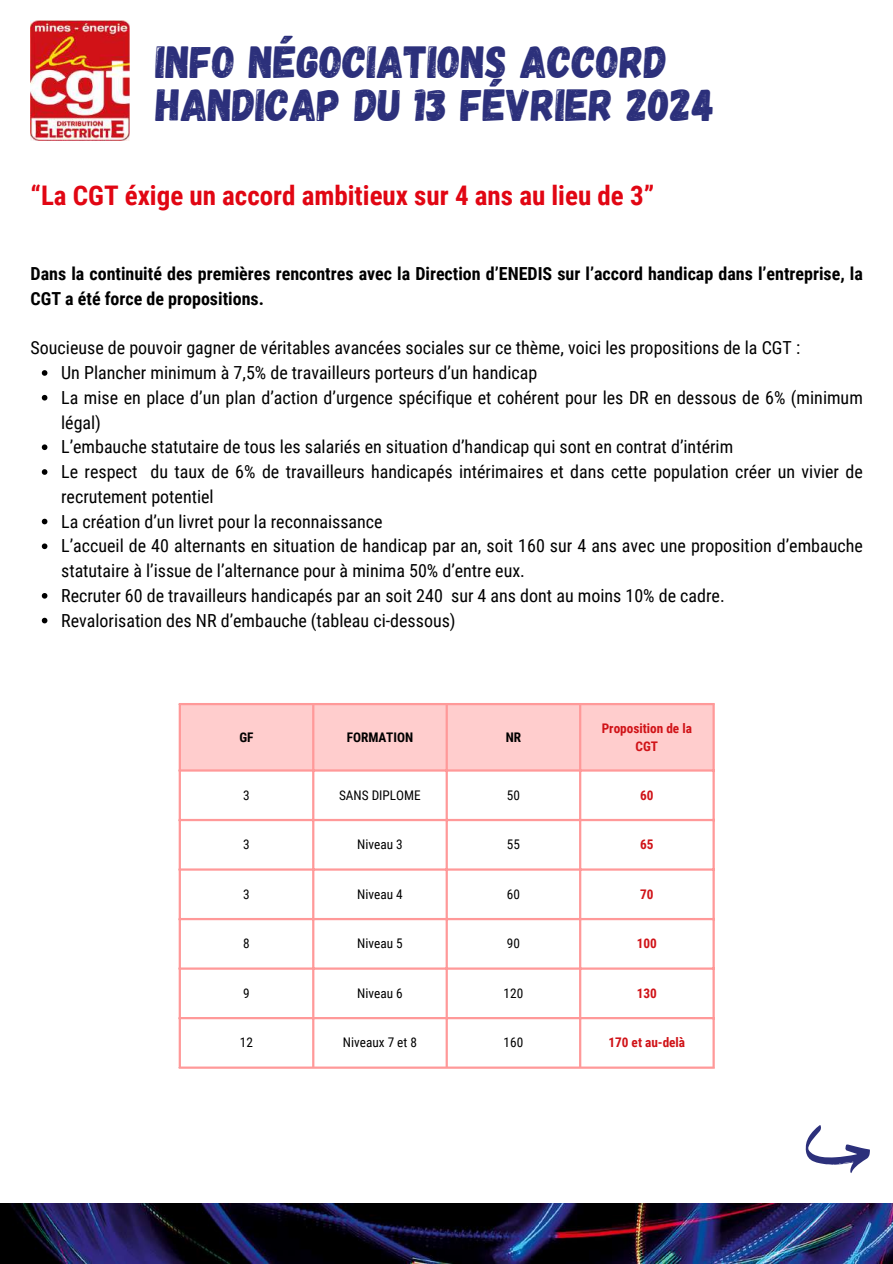
<style>
.page{position:relative;width:893px;height:1264px;background:#fff}
.page>*{position:absolute;margin:0;border:0;box-sizing:border-box;transform-origin:0 0}
.t1{font:45px/42.8px "Gagalin";color:#2c307b}
.t2{font:700 27px "Roboto Condensed";color:#e10613}
.t3{font:18px/24.8px "Roboto Condensed";color:#000}
.t4{font:700 18px/24.8px "Roboto Condensed";color:#000}
.t5{font:13.2px "Roboto Condensed";color:#000}
.t6{font:700 13.2px/17.7px "Roboto Condensed";color:#d01318;text-align:center}
.t7{font:700 13.2px "Roboto Condensed";color:#000}
</style>
<div class="page">
<img style="left:1px;top:1203px;width:891px;height:60px">
<img style="left:31px;top:20px;width:99px;height:120px">
<div style="left:181px;top:705px;width:531px;height:64px;background:#ffcdcd"></div>
<hr style="left:179px;top:705px;width:2px;height:361px;background:#f99">
<hr style="left:312px;top:705px;width:2px;height:361px;background:#f99">
<hr style="left:445px;top:705px;width:3px;height:361px;background:#f99">
<hr style="left:579px;top:705px;width:2px;height:361px;background:#f99">
<hr style="left:712px;top:705px;width:2px;height:361px;background:#f99">
<hr style="left:179px;top:703px;width:535px;height:2px;background:#f99">
<hr style="left:179px;top:769px;width:535px;height:2px;background:#f99">
<hr style="left:179px;top:819px;width:535px;height:2px;background:#f99">
<hr style="left:179px;top:868px;width:535px;height:2px;background:#f99">
<hr style="left:179px;top:918px;width:535px;height:2px;background:#f99">
<hr style="left:179px;top:967px;width:535px;height:2px;background:#f99">
<hr style="left:179px;top:1017px;width:535px;height:2px;background:#f99">
<hr style="left:179px;top:1066px;width:535px;height:2px;background:#f99">
<svg style="left:805px;top:1125px;width:65px;height:48px"></svg>
<svg style="left:42px;top:370px;width:5px;height:6px"></svg>
<svg style="left:42px;top:395px;width:5px;height:5px"></svg>
<svg style="left:42px;top:444px;width:5px;height:6px"></svg>
<svg style="left:42px;top:469px;width:5px;height:6px"></svg>
<svg style="left:42px;top:518px;width:5px;height:6px"></svg>
<svg style="left:42px;top:543px;width:5px;height:6px"></svg>
<svg style="left:42px;top:593px;width:5px;height:5px"></svg>
<svg style="left:42px;top:617px;width:5px;height:6px"></svg>
<h1 class="t1" style="left:156px;top:38px;width:560px">INFO NÉGOCIATIONS ACCORD<br>HANDICAP DU 13 FÉVRIER 2024</h1>
<h2 class="t2" style="left:31px;top:180px;width:625px">“La CGT éxige un accord ambitieux sur 4 ans au lieu de 3”</h2>
<p class="t4" style="left:31px;top:261px;width:833px">Dans la continuité des premières rencontres avec la Direction d’ENEDIS sur l’accord handicap dans l’entreprise, la<br>CGT a été force de propositions.</p>
<p class="t3" style="left:61px;top:336px;width:803px;text-indent:-31px">Soucieuse de pouvoir gagner de véritables avancées sociales sur ce thème, voici les propositions de la CGT :<br>Un Plancher minimum à 7,5% de travailleurs porteurs d’un handicap<br>La mise en place d’un plan d’action d’urgence spécifique et cohérent pour les DR en dessous de 6% (minimum légal)<br>L’embauche statutaire de tous les salariés en situation d’handicap qui sont en contrat d’intérim<br>Le respect du taux de 6% de travailleurs handicapés intérimaires et dans cette population créer un vivier de recrutement potentiel<br>La création d’un livret pour la reconnaissance<br>L’accueil de 40 alternants en situation de handicap par an, soit 160 sur 4 ans avec une proposition d’embauche statutaire à l’issue de l’alternance pour à minima 50% d’entre eux.<br>Recruter 60 de travailleurs handicapés par an soit 240 sur 4 ans dont au moins 10% de cadre.<br>Revalorisation des NR d’embauche (tableau ci-dessous)</p>
<p class="t7" style="left:239px;top:729px;width:16px">GF</p>
<p class="t7" style="left:346px;top:729px;width:68px">FORMATION</p>
<p class="t7" style="left:505px;top:729px;width:17px">NR</p>
<p class="t6" style="left:601px;top:719px;width:92px">Proposition de la<br>CGT</p>
<p class="t5" style="left:243px;top:787px;width:8px">3</p>
<p class="t5" style="left:339px;top:787px;width:83px">SANS DIPLOME</p>
<p class="t5" style="left:507px;top:787px;width:15px">50</p>
<p class="t6" style="left:640px;top:786px;width:15px">60</p>
<p class="t5" style="left:243px;top:836px;width:8px">3</p>
<p class="t5" style="left:357px;top:836px;width:47px">Niveau 3</p>
<p class="t5" style="left:507px;top:836px;width:15px">55</p>
<p class="t6" style="left:640px;top:835px;width:15px">65</p>
<p class="t5" style="left:243px;top:886px;width:8px">3</p>
<p class="t5" style="left:357px;top:886px;width:47px">Niveau 4</p>
<p class="t5" style="left:507px;top:886px;width:15px">60</p>
<p class="t6" style="left:640px;top:885px;width:15px">70</p>
<p class="t5" style="left:243px;top:935px;width:8px">8</p>
<p class="t5" style="left:357px;top:935px;width:47px">Niveau 5</p>
<p class="t5" style="left:507px;top:935px;width:15px">90</p>
<p class="t6" style="left:636px;top:934px;width:22px">100</p>
<p class="t5" style="left:243px;top:985px;width:8px">9</p>
<p class="t5" style="left:357px;top:985px;width:47px">Niveau 6</p>
<p class="t5" style="left:503px;top:985px;width:21px">120</p>
<p class="t6" style="left:636px;top:984px;width:22px">130</p>
<p class="t5" style="left:240px;top:1034px;width:15px">12</p>
<p class="t5" style="left:343px;top:1034px;width:75px">Niveaux 7 et 8</p>
<p class="t5" style="left:503px;top:1034px;width:21px">160</p>
<p class="t6" style="left:608px;top:1033px;width:78px">170 et au-delà</p>
</div>
